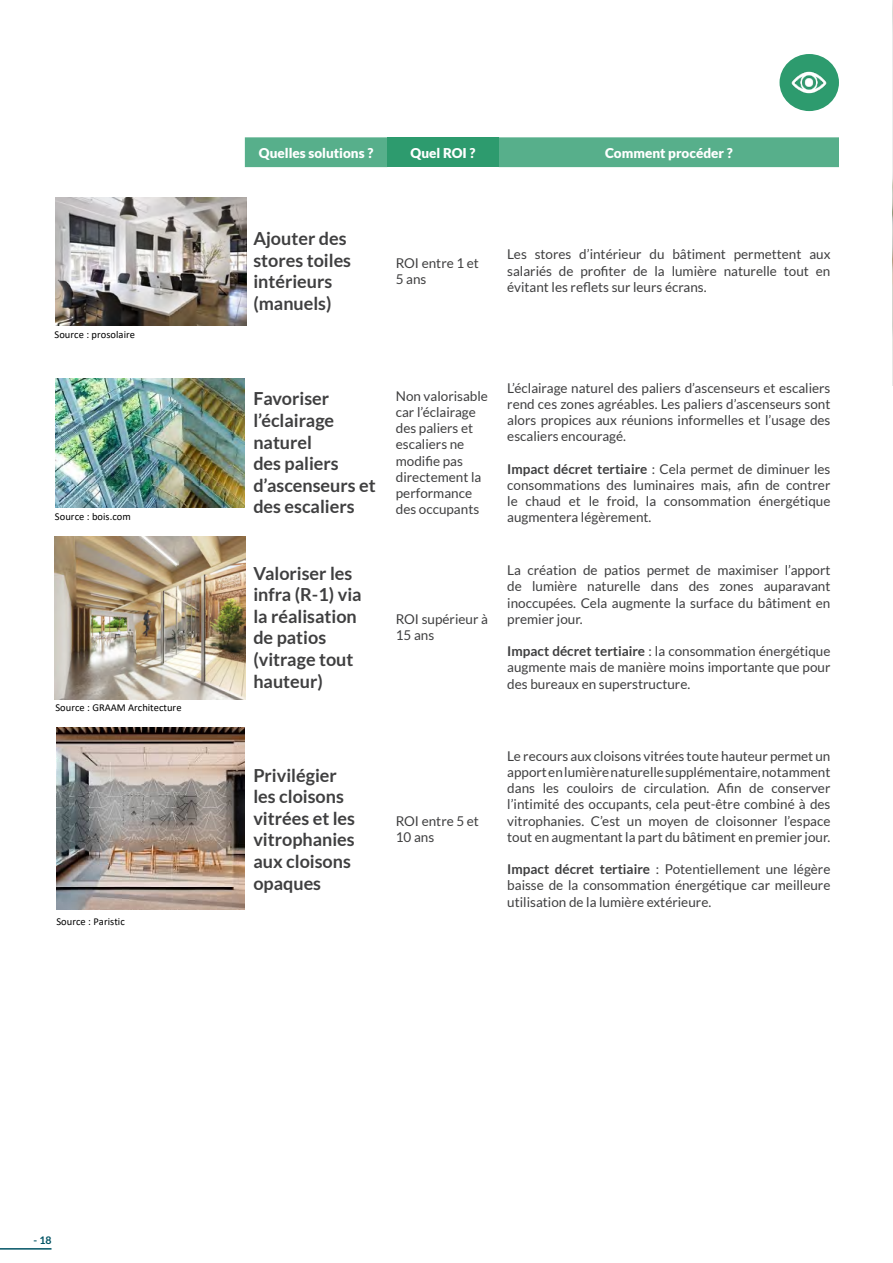
<style>
.page{position:relative;width:893px;height:1263px;background:#fff}
.page>*{position:absolute;margin:0;border:0;box-sizing:border-box;transform-origin:0 0}
.t1{font:700 18px/21.6px "Lato";color:#3f3f40}
.t2{font:13.5px/16.2px "Lato";color:#3f3f40;text-align:justify}
.t3{font:900 13.5px "Lato";color:#fff}
.t4{font:10.5px "Calibri";letter-spacing:.005em;color:#000}
.t5{font:700 10.5px "Lato";color:#005364}
.s1{font-weight:700}
</style>
<div class="page">
<hr style="left:892px;top:0;width:1px;height:1263px;background:#000">
<hr style="left:892px;top:633px;width:1px;height:90px;background:#26b7b2">
<div style="left:245px;top:137px;width:594px;height:30px;background:#57af8b"></div>
<div style="left:387px;top:137px;width:112px;height:30px;background:#2d9b6e"></div>
<img style="left:55px;top:197px;width:191px;height:128px">
<img style="left:55px;top:379px;width:189px;height:128px">
<img style="left:55px;top:536px;width:190px;height:164px">
<img style="left:56px;top:727px;width:188px;height:182px">
<div style="left:779px;top:54px;width:60px;height:57px;background:#2d9b6e;border-radius:50%"></div>
<img style="left:788px;top:62px;width:39px;height:41px">
<hr style="left:0;top:1248px;width:52px;height:1px;background:#005364">
<p class="t4" style="left:54px;top:327px;width:82px">Source : prosolaire</p>
<p class="t4" style="left:55px;top:509px;width:77px">Source : bois.com</p>
<p class="t4" style="left:55px;top:700px;width:128px">Source : GRAAM Architecture</p>
<p class="t4" style="left:56px;top:914px;width:70px">Source : Paristic</p>
<p class="t3" style="left:259px;top:145px;width:116px">Quelles solutions ?</p>
<p class="t3" style="left:411px;top:145px;width:66px">Quel ROI ?</p>
<p class="t3" style="left:605px;top:145px;width:129px">Comment procéder ?</p>
<h1 class="t1" style="left:253px;top:227px;width:99px">Ajouter des stores toiles intérieurs (manuels)</h1>
<p class="t2" style="left:396px;top:254px;width:85px">ROI entre 1 et<br>5 ans</p>
<p class="t2" style="left:507px;top:246px;width:325px">Les stores d’intérieur du bâtiment permettent aux salariés de profiter de la lumière naturelle tout en évitant les reflets sur leurs écrans.</p>
<h1 class="t1" style="left:253px;top:388px;width:124px">Favoriser l’éclairage naturel<br>des paliers d’ascenseurs et des escaliers</h1>
<p class="t2" style="left:396px;top:388px;width:94px;text-align:left">Non valorisable car l’éclairage des paliers et escaliers ne modifie pas directement la performance des occupants</p>
<p class="t2" style="left:507px;top:380px;width:325px">L’éclairage naturel des paliers d’ascenseurs et escaliers rend ces zones agréables. Les paliers d’ascenseurs sont alors propices aux réunions informelles et l’usage des escaliers encouragé.</p>
<p class="t2" style="left:507px;top:461px;width:325px"><span class="s1">Impact décret tertiaire</span> : Cela permet de diminuer les consommations des luminaires mais, afin de contrer le chaud et le froid, la consommation énergétique augmentera légèrement.</p>
<h1 class="t1" style="left:253px;top:562px;width:110px">Valoriser les infra (R-1) via la réalisation de patios (vitrage tout hauteur)</h1>
<h1 class="t1" style="left:253px;top:764px;width:103px">Privilégier les cloisons vitrées et les vitrophanies aux cloisons opaques</h1>
<p class="t2" style="left:396px;top:611px;width:94px">ROI supérieur à<br>15 ans</p>
<p class="t2" style="left:507px;top:562px;width:325px">La création de patios permet de maximiser l’apport de lumière naturelle dans des zones auparavant inoccupées. Cela augmente la surface du bâtiment en premier jour.</p>
<p class="t2" style="left:507px;top:643px;width:325px"><span class="s1">Impact décret tertiaire</span> : la consommation énergétique augmente mais de manière moins importante que pour des bureaux en superstructure.</p>
<p class="t2" style="left:396px;top:812px;width:85px">ROI entre 5 et<br>10 ans</p>
<p class="t2" style="left:507px;top:748px;width:325px">Le recours aux cloisons vitrées toute hauteur permet un apport en lumière naturelle supplémentaire, notamment dans les couloirs de circulation. Afin de conserver l’intimité des occupants, cela peut-être combiné à des vitrophanies. C’est un moyen de cloisonner l’espace tout en augmentant la part du bâtiment en premier jour.</p>
<p class="t2" style="left:507px;top:861px;width:325px"><span class="s1">Impact décret tertiaire</span> : Potentiellement une légère baisse de la consommation énergétique car meilleure utilisation de la lumière extérieure.</p>
<p class="t5" style="left:34px;top:1234px;width:19px">- 18</p>
</div>
